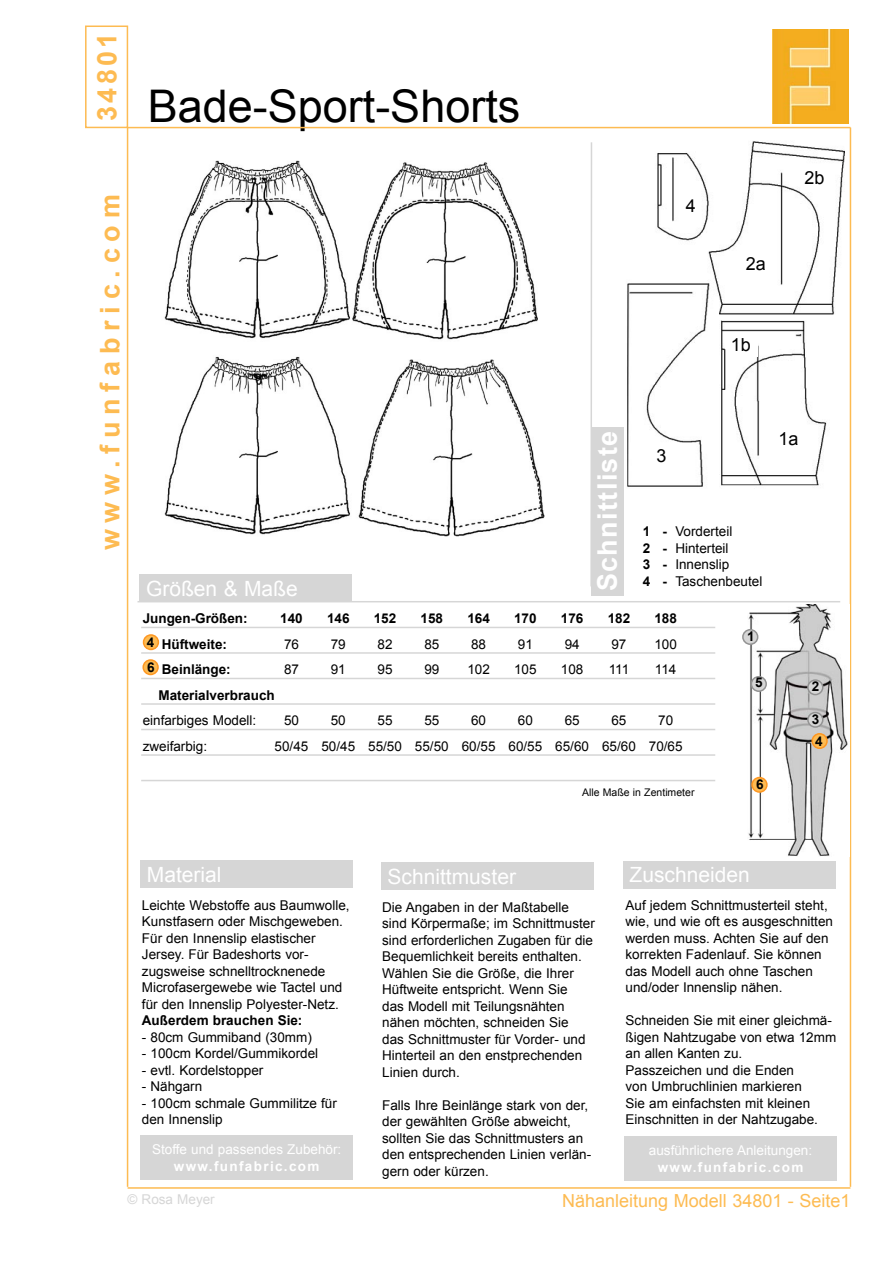
<style>
.page{position:relative;width:893px;height:1263px;background:#fff}
.page>*{position:absolute;margin:0;border:0;box-sizing:border-box;transform-origin:0 0}
.t1{font:45px "Arial";color:#000}
.t2{font:700 27px "Arial";letter-spacing:.25em;color:#fdbb52}
.t3{font:700 27px "Arial";letter-spacing:.05em;color:#fff}
.t4{font:21px "Arial";color:#fff}
.t5{font:18px "Arial";color:#fdbb52}
.t6{font:18px "Arial";color:#000}
.t7{font:13.5px/16.5px "Arial";color:#000}
.t8{font:700 13.5px "Arial";color:#000}
.t9{font:13.5px "Arial";color:#fff}
.t10{font:700 13.5px "Arial";letter-spacing:.1em;color:#fff}
.t11{font:13.5px "Arial";color:#d6d6d6}
.t12{font:10.5px "Arial";color:#000}
.s1{font-weight:700}
</style>
<div class="page">
<img style="left:773px;top:30px;width:75px;height:93px">
<hr style="left:128px;top:127px;width:722px;height:1px;background:#fdbb52">
<hr style="left:128px;top:1187px;width:722px;height:2px;background:#fdbb52">
<img style="left:164px;top:160px;width:380px;height:377px">
<img style="left:627px;top:141px;width:218px;height:346px">
<div style="left:729px;top:337px;width:28px;height:20px;background:#fff"></div>
<div style="left:744px;top:255px;width:27px;height:20px;background:#fff"></div>
<div style="left:655px;top:447px;width:18px;height:20px;background:#fff"></div>
<div style="left:777px;top:430px;width:29px;height:20px;background:#fff"></div>
<hr style="left:590px;top:142px;width:2px;height:444px;background:#d6d6d6">
<hr style="left:138px;top:601px;width:702px;height:1px;background:#d6d6d6">
<div style="left:591px;top:427px;width:33px;height:168px;background:#d6d6d6"></div>
<div style="left:85px;top:26px;width:43px;height:102px;border:2px solid #fdbb52"></div>
<hr style="left:127px;top:128px;width:1px;height:1059px;background:#fdbb52">
<hr style="left:850px;top:128px;width:1px;height:1059px;background:#fdbb52">
<div style="left:140px;top:574px;width:212px;height:28px;background:#d6d6d6"></div>
<hr style="left:141px;top:652px;width:574px;height:2px;background:#d6d6d6">
<hr style="left:141px;top:678px;width:574px;height:1px;background:#d6d6d6">
<hr style="left:141px;top:703px;width:574px;height:2px;background:#d6d6d6">
<hr style="left:141px;top:627px;width:574px;height:1px;background:#d6d6d6">
<hr style="left:141px;top:729px;width:574px;height:1px;background:#d6d6d6">
<hr style="left:141px;top:754px;width:574px;height:2px;background:#d6d6d6">
<hr style="left:141px;top:780px;width:574px;height:1px;background:#d6d6d6">
<div style="left:140px;top:861px;width:213px;height:27px;background:#d6d6d6"></div>
<div style="left:140px;top:1135px;width:213px;height:45px;background:#d6d6d6"></div>
<div style="left:624px;top:1136px;width:213px;height:44px;background:#d6d6d6"></div>
<div style="left:381px;top:862px;width:213px;height:27px;background:#d6d6d6"></div>
<div style="left:623px;top:861px;width:213px;height:27px;background:#d6d6d6"></div>
<img style="left:748px;top:604px;width:100px;height:252px">
<div style="left:808px;top:680px;width:15px;height:15px;background:#d6d6d6;border-radius:50%"></div>
<div style="left:807px;top:679px;width:16px;height:16px;border:2px solid #939393;border-radius:50%"></div>
<div style="left:751px;top:677px;width:15px;height:14px;background:#d6d6d6;border-radius:50%"></div>
<div style="left:751px;top:676px;width:16px;height:16px;border:2px solid #939393;border-radius:50%"></div>
<div style="left:752px;top:777px;width:15px;height:15px;background:#fdbb52;border-radius:50%"></div>
<div style="left:751px;top:777px;width:17px;height:16px;border:2px solid #fe9722;border-radius:50%"></div>
<div style="left:808px;top:712px;width:15px;height:15px;background:#d6d6d6;border-radius:50%"></div>
<div style="left:807px;top:712px;width:16px;height:16px;border:2px solid #939393;border-radius:50%"></div>
<div style="left:812px;top:734px;width:15px;height:14px;background:#fdbb52;border-radius:50%"></div>
<div style="left:811px;top:733px;width:17px;height:16px;border:2px solid #fe9722;border-radius:50%"></div>
<div style="left:743px;top:630px;width:15px;height:14px;background:#d6d6d6;border-radius:50%"></div>
<div style="left:742px;top:629px;width:16px;height:16px;border:2px solid #939393;border-radius:50%"></div>
<div style="left:144px;top:635px;width:14px;height:14px;background:#fdbb52;border-radius:50%"></div>
<div style="left:143px;top:634px;width:16px;height:16px;border:2px solid #fe9722;border-radius:50%"></div>
<div style="left:143px;top:660px;width:15px;height:14px;background:#fdbb52;border-radius:50%"></div>
<div style="left:142px;top:659px;width:17px;height:16px;border:2px solid #fe9722;border-radius:50%"></div>
<p class="t2" style="left:89px;top:121px;width:90px;rotate:-90deg">34801</p>
<p class="t2" style="left:92px;top:550px;width:358px;rotate:-90deg">www.funfabric.com</p>
<p class="t1" style="left:148px;top:77px;width:374px">Bade-Sport-Shorts</p>
<p class="t6" style="left:686px;top:194px;width:12px">4</p>
<p class="t6" style="left:746px;top:251px;width:22px">2a</p>
<p class="t6" style="left:731px;top:333px;width:22px">1b</p>
<p class="t6" style="left:804px;top:166px;width:22px">2b</p>
<p class="t4" style="left:146px;top:574px;width:153px">Größen &amp; Maße</p>
<p class="t3" style="left:590px;top:591px;width:162px;rotate:-90deg">Schnittliste</p>
<p class="t6" style="left:656px;top:444px;width:12px">3</p>
<p class="t7" style="left:643px;top:523px;width:91px"><span class="s1">1 -</span> Vorderteil</p>
<p class="t7" style="left:643px;top:540px;width:87px"><span class="s1">2 -</span> Hinterteil</p>
<p class="t7" style="left:643px;top:556px;width:88px"><span class="s1">3 -</span> Innenslip</p>
<p class="t7" style="left:643px;top:573px;width:121px"><span class="s1">4 -</span> Taschenbeutel</p>
<p class="t8" style="left:143px;top:610px;width:107px">Jungen-Größen:</p>
<p class="t8" style="left:280px;top:610px;width:24px">140</p>
<p class="t8" style="left:327px;top:610px;width:24px">146</p>
<p class="t8" style="left:374px;top:610px;width:24px">152</p>
<p class="t8" style="left:421px;top:610px;width:24px">158</p>
<p class="t8" style="left:467px;top:610px;width:24px">164</p>
<p class="t8" style="left:514px;top:610px;width:24px">170</p>
<p class="t8" style="left:561px;top:610px;width:24px">176</p>
<p class="t8" style="left:608px;top:610px;width:24px">182</p>
<p class="t8" style="left:654px;top:610px;width:24px">188</p>
<p class="t8" style="left:162px;top:635px;width:67px">Hüftweite:</p>
<p class="t7" style="left:284px;top:636px;width:17px">76</p>
<p class="t7" style="left:331px;top:636px;width:17px">79</p>
<p class="t7" style="left:378px;top:636px;width:17px">82</p>
<p class="t7" style="left:424px;top:636px;width:17px">85</p>
<p class="t7" style="left:471px;top:636px;width:17px">88</p>
<p class="t7" style="left:518px;top:636px;width:17px">91</p>
<p class="t7" style="left:565px;top:636px;width:17px">94</p>
<p class="t7" style="left:611px;top:636px;width:17px">97</p>
<p class="t7" style="left:654px;top:636px;width:24px">100</p>
<p class="t8" style="left:162px;top:661px;width:71px">Beinlänge:</p>
<p class="t7" style="left:284px;top:661px;width:17px">87</p>
<p class="t7" style="left:331px;top:661px;width:17px">91</p>
<p class="t7" style="left:378px;top:661px;width:17px">95</p>
<p class="t7" style="left:424px;top:661px;width:17px">99</p>
<p class="t7" style="left:467px;top:661px;width:24px">102</p>
<p class="t7" style="left:514px;top:661px;width:24px">105</p>
<p class="t7" style="left:561px;top:661px;width:24px">108</p>
<p class="t7" style="left:609px;top:661px;width:22px">111</p>
<p class="t7" style="left:655px;top:661px;width:23px">114</p>
<p class="t8" style="left:158px;top:686px;width:118px">Materialverbrauch</p>
<p class="t7" style="left:143px;top:712px;width:115px">einfarbiges Modell:</p>
<p class="t7" style="left:284px;top:712px;width:17px">50</p>
<p class="t7" style="left:331px;top:712px;width:17px">50</p>
<p class="t7" style="left:378px;top:712px;width:17px">55</p>
<p class="t7" style="left:424px;top:712px;width:17px">55</p>
<p class="t7" style="left:471px;top:712px;width:17px">60</p>
<p class="t7" style="left:518px;top:712px;width:17px">60</p>
<p class="t7" style="left:565px;top:712px;width:17px">65</p>
<p class="t7" style="left:611px;top:712px;width:17px">65</p>
<p class="t7" style="left:658px;top:712px;width:17px">70</p>
<p class="t7" style="left:143px;top:738px;width:66px">zweifarbig:</p>
<p class="t7" style="left:275px;top:738px;width:409px">50/45 50/45 55/50 55/50 60/55 60/55 65/60 65/60 70/65</p>
<p class="t8" style="left:147px;top:634px;width:9px">4</p>
<p class="t8" style="left:147px;top:658px;width:9px">6</p>
<p class="t12" style="left:582px;top:785px;width:114px">Alle Maße in Zentimeter</p>
<p class="t8" style="left:747px;top:628px;width:9px">1</p>
<p class="t8" style="left:755px;top:674px;width:9px">5</p>
<p class="t8" style="left:756px;top:776px;width:9px">6</p>
<p class="t6" style="left:778px;top:427px;width:22px">1a</p>
<p class="t8" style="left:812px;top:677px;width:9px">2</p>
<p class="t8" style="left:812px;top:711px;width:9px">3</p>
<p class="t8" style="left:815px;top:732px;width:9px">4</p>
<p class="t4" style="left:147px;top:861px;width:76px">Material</p>
<p class="t4" style="left:388px;top:862px;width:130px">Schnittmuster</p>
<p class="t4" style="left:629px;top:861px;width:122px">Zuschneiden</p>
<p class="t7" style="left:142px;top:897px;width:209px">Leichte Webstoffe aus Baumwolle,<br>Kunstfasern oder Mischgeweben.<br>Für den Innenslip elastischer<br>Jersey. Für Badeshorts vor&shy;zugsweise schnelltrocknenede<br>Microfasergewebe wie Tactel und für den Innenslip Polyester-Netz.</p>
<p class="t8" style="left:142px;top:1011px;width:162px">Außerdem brauchen Sie:</p>
<p class="t7" style="left:142px;top:1029px;width:171px">- 80cm Gummiband (30mm)</p>
<p class="t7" style="left:142px;top:1045px;width:178px">- 100cm Kordel/Gummikordel</p>
<p class="t7" style="left:142px;top:1062px;width:123px">- evtl. Kordelstopper</p>
<p class="t7" style="left:142px;top:1078px;width:62px">- Nähgarn</p>
<p class="t7" style="left:142px;top:1095px;width:197px">- 100cm schmale Gummilitze für den Innenslip</p>
<p class="t9" style="left:152px;top:1141px;width:191px">Stoffe und passendes Zubehör:</p>
<p class="t10" style="left:174px;top:1157px;width:147px">www.funfabric.com</p>
<p class="t7" style="left:382px;top:899px;width:214px">Die Angaben in der Maßtabelle sind Körpermaße; im Schnittmuster sind erforderlichen Zugaben für die<br>Bequemlichkeit bereits enthalten.<br>Wählen Sie die Größe, die Ihrer<br>Hüftweite entspricht. Wenn Sie<br>das Modell mit Teilungsnähten nähen möchten, schneiden Sie<br>das Schnittmuster für Vorder- und<br>Hinterteil an den enstprechenden<br>Linien durch.</p>
<p class="t7" style="left:382px;top:1097px;width:211px">Falls Ihre Beinlänge stark von der, der gewählten Größe abweicht, sollten Sie das Schnittmusters an den entsprechenden Linien verlän&shy;gern oder kürzen.</p>
<p class="t7" style="left:626px;top:897px;width:209px">Auf jedem Schnittmusterteil steht, wie, und wie oft es ausgeschnitten werden muss. Achten Sie auf den korrekten Fadenlauf. Sie können das Modell auch ohne Taschen und/oder Innenslip nähen.</p>
<p class="t7" style="left:626px;top:1012px;width:212px">Schneiden Sie mit einer gleichmä&shy;ßigen Nahtzugabe von etwa 12mm an allen Kanten zu.</p>
<p class="t7" style="left:626px;top:1062px;width:194px">Passzeichen und die Enden von Umbruchlinien markieren<br>Sie am einfachsten mit kleinen<br>Einschnitten in der Nahtzugabe.</p>
<p class="t9" style="left:649px;top:1141px;width:165px">ausführlichere Anleitungen:</p>
<p class="t10" style="left:658px;top:1158px;width:147px">www.funfabric.com</p>
<p class="t11" style="left:128px;top:1190px;width:89px">© Rosa Meyer</p>
<p class="t5" style="left:562px;top:1189px;width:290px">Nähanleitung Modell 34801 - Seite1</p>
</div>
